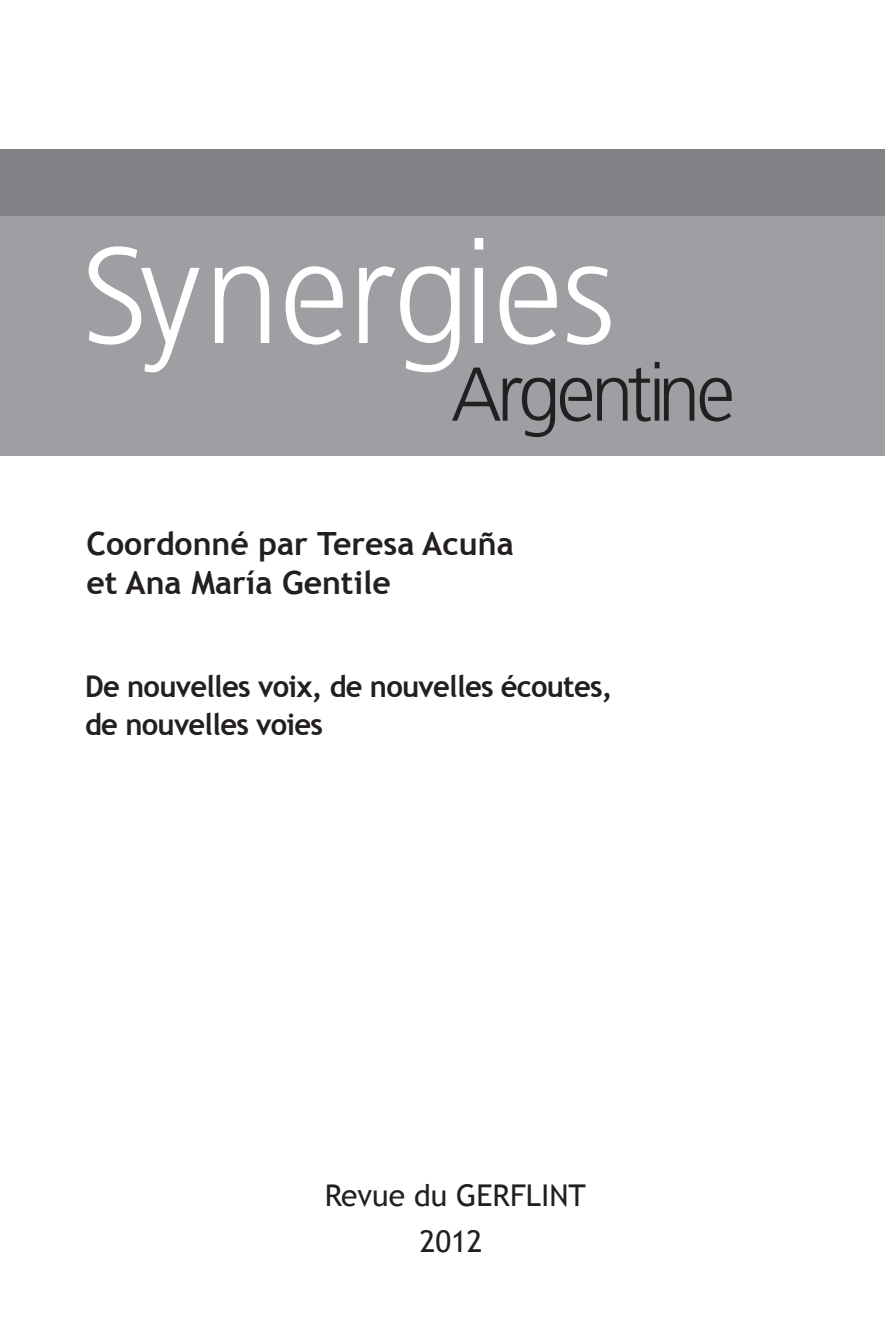
<style>
.page{position:relative;width:885px;height:1338px;background:#fff}
.page>*{position:absolute;margin:0;border:0;box-sizing:border-box;transform-origin:0 0}
.t1{font:135.8px "Bastardus Sans";color:#fff}
.t2{font:76px "Bastardus Sans";letter-spacing:-.05em;color:#231f20}
.t3{font:700 32px "Trebuchet MS";color:#231f20}
.Normalny{font:700 30px "Trebuchet MS";letter-spacing:-.025em;color:#231f20}
.t4{font:30px "Trebuchet MS";color:#231f20}
</style>
<div class="page">
<div style="left:0;top:187px;width:884px;height:269px;background:#9d9fa2"></div>
<div style="left:0;top:149px;width:884px;height:66px;background:#808285"></div>
<p class="t1" style="left:81px;top:217px;width:536px">Synergies</p>
<p class="t2" style="left:451px;top:350px;width:285px">Argentine</p>
<p class="t3" style="left:86px;top:524px;width:429px">Coordonné par Teresa Acuña</p>
<p class="t3" style="left:86px;top:562px;width:306px">et Ana María Gentile</p>
<p class="Normalny" style="left:85px;top:667px;width:529px">De nouvelles voix, de nouvelles écoutes,</p>
<p class="Normalny" style="left:85px;top:705px;width:239px">de nouvelles voies</p>
<p class="t4" style="left:325px;top:1177px;width:262px">Revue du GERFLINT</p>
<p class="t4" style="left:420px;top:1224px;width:64px">2012</p>
</div>
